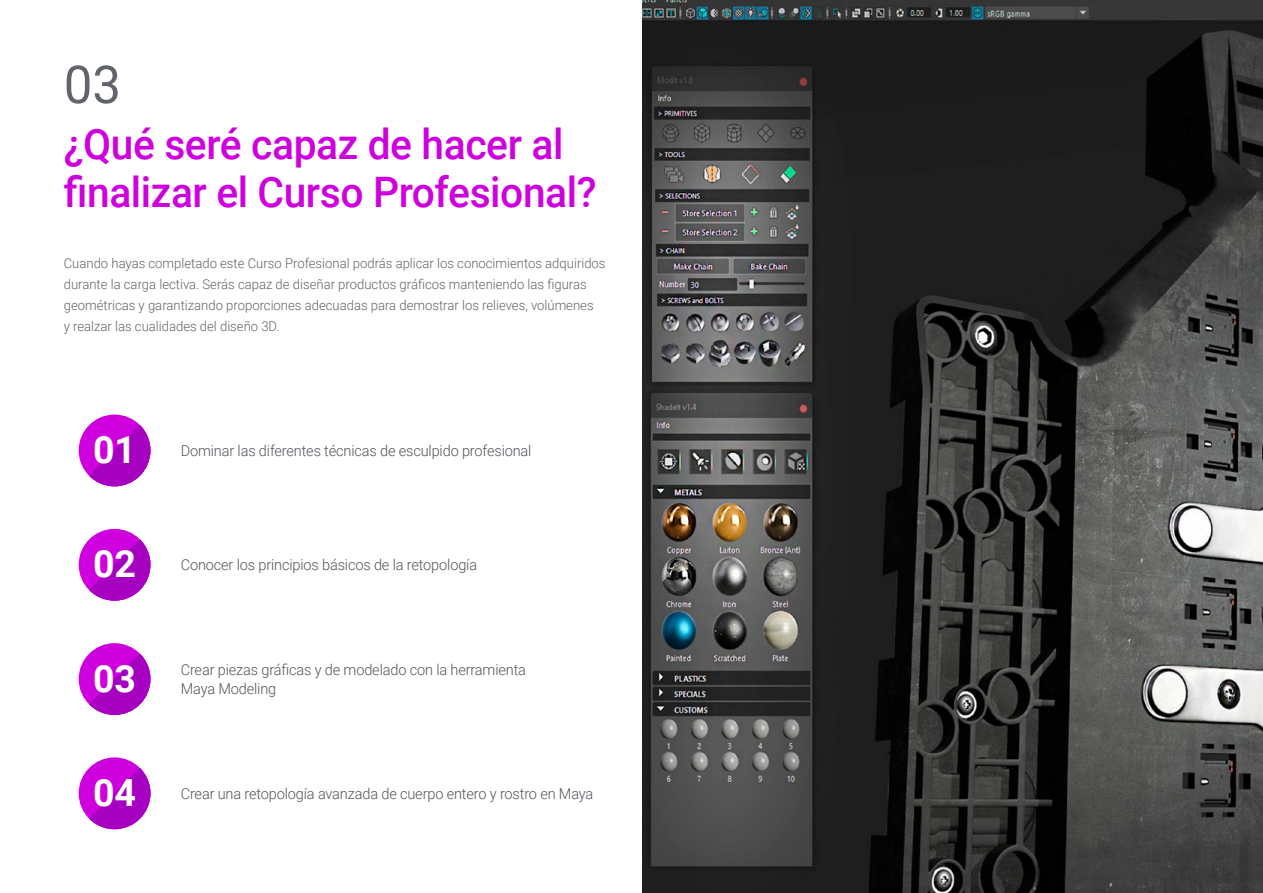
<style>
.page{position:relative;width:1263px;height:893px;background:#fff}
.page>*{position:absolute;margin:0;border:0;box-sizing:border-box;transform-origin:0 0}
.t1{font:52.5px "Roboto";color:#61646a}
.t2{font:500 42px/48px "Roboto";letter-spacing:-.01em;color:#ce00de}
.t3{font:700 37.5px "Roboto";color:#fff}
.t4{font:300 15px/19.5px "Roboto";letter-spacing:-.01em;color:#52555b}
.t5{font:300 13.5px/21px "Roboto";color:#61646a}
</style>
<div class="page">
<div style="left:79px;top:529px;width:71px;height:72px;background:#ce00de;border-radius:50%"></div>
<svg style="left:89px;top:539px;width:61px;height:62px"></svg>
<div style="left:79px;top:757px;width:71px;height:72px;background:#ce00de;border-radius:50%"></div>
<svg style="left:89px;top:768px;width:61px;height:61px"></svg>
<div style="left:79px;top:643px;width:71px;height:72px;background:#ce00de;border-radius:50%"></div>
<svg style="left:89px;top:654px;width:61px;height:61px"></svg>
<div style="left:79px;top:415px;width:71px;height:71px;background:#ce00de;border-radius:50%"></div>
<svg style="left:89px;top:425px;width:61px;height:61px"></svg>
<img style="left:642px;top:0;width:621px;height:893px">
<h1 class="t1" style="left:64px;top:48px;width:59px">03</h1>
<h2 class="t2" style="left:64px;top:119px;width:534px">¿Qué seré capaz de hacer al finalizar el Curso Profesional?</h2>
<p class="t5" style="left:64px;top:252px;width:543px">Cuando hayas completado este Curso Profesional podrás aplicar los conocimientos adquiridos durante la carga lectiva. Serás capaz de diseñar productos gráficos manteniendo las figuras geométricas y garantizando proporciones adecuadas para demostrar los relieves, volúmenes<br>y realzar las cualidades del diseño 3D.</p>
<h3 class="t3" style="left:93px;top:424px;width:45px">01</h3>
<p class="t4" style="left:181px;top:440px;width:352px">Dominar las diferentes técnicas de esculpido profesional</p>
<h3 class="t3" style="left:93px;top:538px;width:45px">02</h3>
<p class="t4" style="left:181px;top:555px;width:298px">Conocer los principios básicos de la retopología</p>
<h3 class="t3" style="left:93px;top:652px;width:45px">03</h3>
<p class="t4" style="left:181px;top:659px;width:347px">Crear piezas gráficas y de modelado con la herramienta<br>Maya Modeling</p>
<h3 class="t3" style="left:93px;top:766px;width:45px">04</h3>
<p class="t4" style="left:181px;top:783px;width:414px">Crear una retopología avanzada de cuerpo entero y rostro en Maya</p>
</div>
